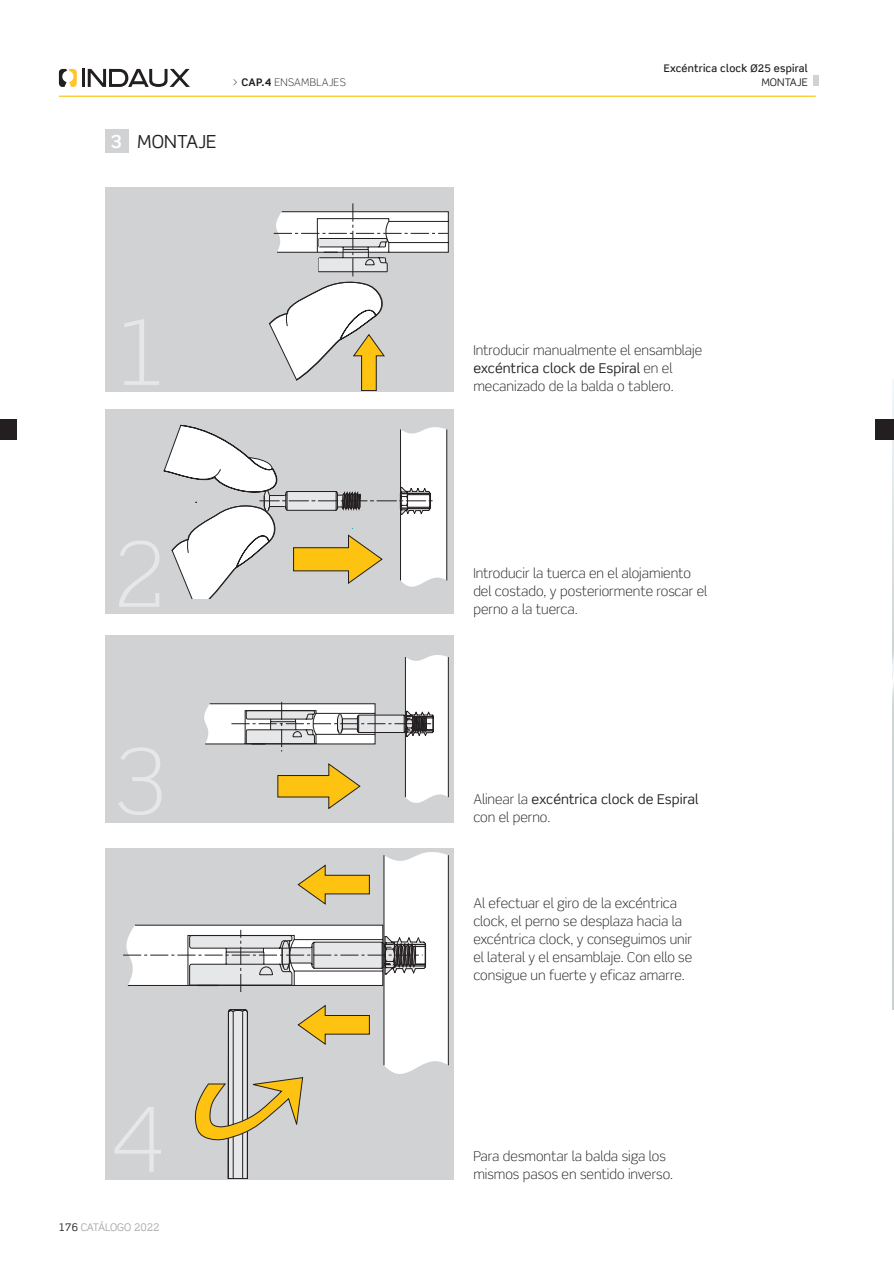
<style>
.page{position:relative;width:894px;height:1266px;background:#fff}
.page>*{position:absolute;margin:0;border:0;box-sizing:border-box;transform-origin:0 0}
.ind__PAGINA_CURSIVA{font:300 90px "Scene Pro";color:#e6e7e9}
.TITULU_1{font:18px "Scene Pro";letter-spacing:.01em;color:#231f20}
.TITULU_1-2{font:700 18px "Scene Pro";color:#fff}
.texto{font:300 13.5px/18px "Scene Pro";color:#231f20}
.texto-2{font:13.5px/18px "Scene Pro";color:#231f20}
.cab__TITULU_Ø{font:500 10.5px "Scene Pro";letter-spacing:.02em;color:#231f20}
.t1{font:300 10.5px "Scene Pro";letter-spacing:.03em;color:#231f20}
.t2{font:10.5px "Scene Pro";color:#a8a9ad}
.cab__TITULU_1{font:10.5px "Scene Pro";letter-spacing:.01em;color:#231f20}
.s1{font-weight:700}
.s2{color:#231f20}
.s3{font-weight:400}
.s4{font-weight:300}
</style>
<div class="page">
<hr style="left:59px;top:96px;width:756px;height:1px;background:#fec210">
<svg style="left:59px;top:69px;width:18px;height:18px"></svg>
<hr style="left:82px;top:69px;width:3px;height:18px;background:#231f20">
<svg style="left:88px;top:69px;width:102px;height:18px"></svg>
<div style="left:813px;top:76px;width:5px;height:10px;background:#d1d2d4"></div>
<div style="left:105px;top:129px;width:23px;height:24px;background:#d1d2d4"></div>
<div style="left:105px;top:187px;width:348px;height:204px;background:#d1d2d4"></div>
<svg style="left:269px;top:203px;width:180px;height:187px"></svg>
<div style="left:105px;top:410px;width:348px;height:204px;background:#d1d2d4"></div>
<svg style="left:163px;top:425px;width:284px;height:174px"></svg>
<div style="left:105px;top:635px;width:348px;height:187px;background:#d1d2d4"></div>
<hr style="left:448px;top:657px;width:1px;height:140px;background:#231f20">
<svg style="left:204px;top:655px;width:244px;height:154px"></svg>
<div style="left:105px;top:848px;width:348px;height:331px;background:#d1d2d4"></div>
<hr style="left:448px;top:855px;width:1px;height:210px;background:#231f20">
<svg style="left:123px;top:852px;width:325px;height:327px"></svg>
<img style="left:892px;top:380px;width:2px;height:629px">
<div style="left:875px;top:419px;width:19px;height:21px;background:#231f20"></div>
<div style="left:0;top:419px;width:17px;height:21px;background:#231f20"></div>
<p class="t1" style="left:232px;top:76px;width:115px">&gt; <span class="s1">CAP.4</span> ENSAMBLAJES</p>
<p class="TITULU_1-2" style="left:111px;top:130px;width:13px">3</p>
<p class="TITULU_1" style="left:137px;top:130px;width:81px">MONTAJE</p>
<p class="ind__PAGINA_CURSIVA" style="left:115px;top:298px;width:55px">1</p>
<p class="ind__PAGINA_CURSIVA" style="left:113px;top:520px;width:55px">2</p>
<p class="ind__PAGINA_CURSIVA" style="left:114px;top:727px;width:55px">3</p>
<p class="ind__PAGINA_CURSIVA" style="left:110px;top:1085px;width:55px">4</p>
<p class="t2" style="left:59px;top:1220px;width:102px"><span class="s2">176</span> CATÁLOGO 2022</p>
<p class="cab__TITULU_Ø" style="left:663px;top:62px;width:145px">Excéntrica clock Ø25 espiral</p>
<p class="cab__TITULU_1" style="left:761px;top:76px;width:48px">MONTAJE</p>
<p class="texto" style="left:473px;top:342px;width:230px">Introducir manualmente el ensamblaje <span class="s3">excéntrica clock de Espiral</span> en el mecanizado de la balda o tablero.</p>
<p class="texto" style="left:473px;top:564px;width:235px">Introducir la tuerca en el alojamiento del costado, y posteriormente roscar el perno a la tuerca.</p>
<p class="texto-2" style="left:473px;top:790px;width:226px"><span class="s4">Alinear la</span> excéntrica clock de Espiral <span class="s4">con el perno.</span></p>
<p class="texto" style="left:473px;top:894px;width:220px">Al efectuar el giro de la excéntrica clock, el perno se desplaza hacia la excéntrica clock, y conseguimos unir el lateral y el ensamblaje. Con ello se consigue un fuerte y eficaz amarre.</p>
<p class="texto" style="left:473px;top:1148px;width:201px">Para desmontar la balda siga los mismos pasos en sentido inverso.</p>
</div>
